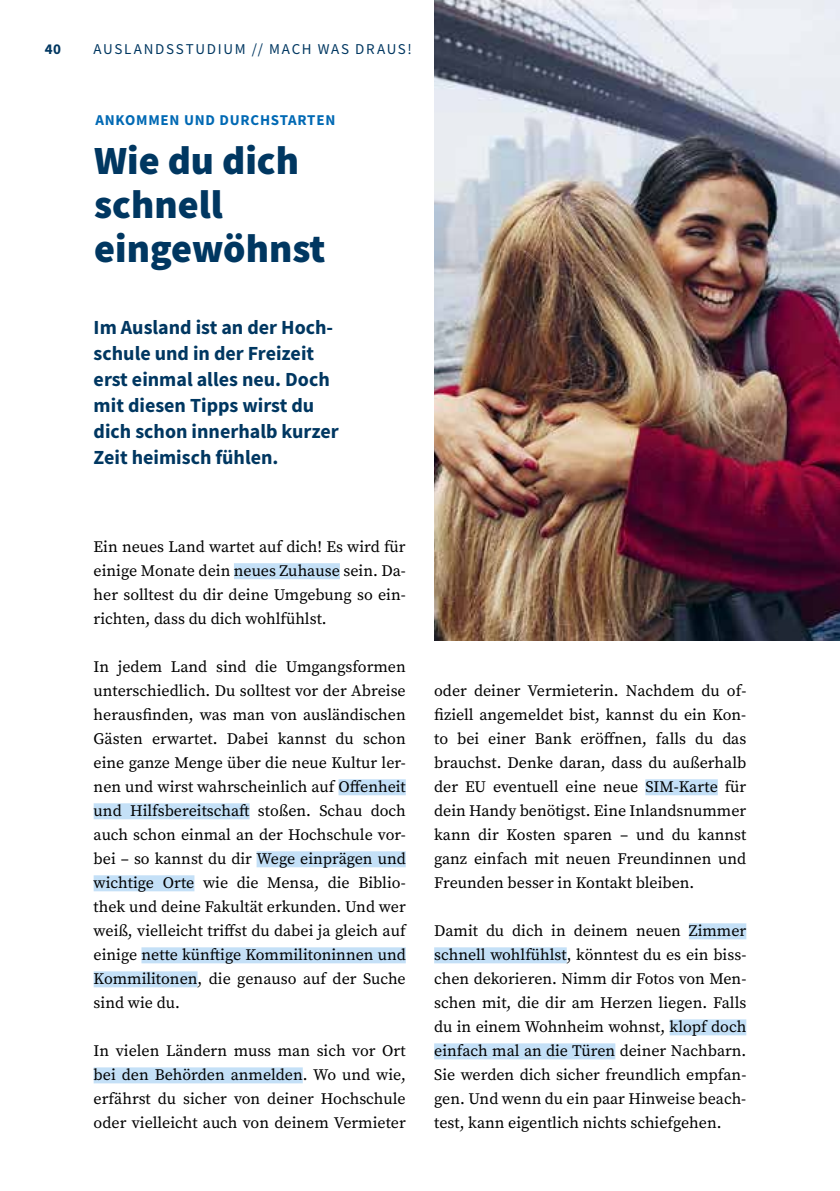
<style>
.page{position:relative;width:840px;height:1191px;background:#fff}
.page>*{position:absolute;margin:0;border:0;box-sizing:border-box;transform-origin:0 0}
.t1{font:900 40px/44px "Source Sans Pro";color:#003761}
.t2{font:700 20px/26px "Source Sans Pro";color:#003761}
.t3{font:16px/24px "Source Serif Pro";color:#000;text-align:justify}
.t4{font:15px "Source Sans Pro";letter-spacing:.11em;color:#003761}
.t5{font:700 15px "Source Sans Pro";letter-spacing:.05em;color:#0069b4}
.t6{font:700 15px "Source Sans Pro";color:#003761}
</style>
<div class="page">
<div style="left:234px;top:563px;width:106px;height:16px;background:#c4e0f7"></div>
<div style="left:338px;top:779px;width:67px;height:16px;background:#c4e0f7"></div>
<div style="left:94px;top:803px;width:155px;height:16px;background:#c4e0f7"></div>
<div style="left:256px;top:851px;width:149px;height:16px;background:#c4e0f7"></div>
<div style="left:94px;top:875px;width:100px;height:16px;background:#c4e0f7"></div>
<div style="left:141px;top:947px;width:264px;height:16px;background:#c4e0f7"></div>
<div style="left:94px;top:971px;width:103px;height:16px;background:#c4e0f7"></div>
<div style="left:94px;top:1067px;width:208px;height:16px;background:#c4e0f7"></div>
<div style="left:645px;top:779px;width:72px;height:16px;background:#c4e0f7"></div>
<div style="left:688px;top:923px;width:58px;height:16px;background:#c4e0f7"></div>
<div style="left:434px;top:947px;width:132px;height:16px;background:#c4e0f7"></div>
<div style="left:669px;top:1019px;width:77px;height:16px;background:#c4e0f7"></div>
<div style="left:434px;top:1043px;width:181px;height:16px;background:#c4e0f7"></div>
<img style="left:434px;top:0;width:405px;height:641px">
<p class="t6" style="left:45px;top:39px;width:18px">40</p>
<p class="t4" style="left:94px;top:40px;width:319px">AUSLANDSSTUDIUM // MACH WAS DRAUS!</p>
<h1 class="t5" style="left:95px;top:110px;width:241px">ANKOMMEN UND DURCHSTARTEN</h1>
<h2 class="t1" style="left:94px;top:138px;width:233px">Wie du dich schnell eingewöhnst</h2>
<p class="t2" style="left:94px;top:314px;width:246px">Im Ausland ist an der Hoch&shy;schule und in der Freizeit erst einmal alles neu. Doch mit diesen Tipps wirst du dich schon innerhalb kurzer<br>Zeit heimisch fühlen.</p>
<p class="t3" style="left:94px;top:535px;width:313px">Ein neues Land wartet auf dich! Es wird für einige Monate dein neues Zuhause sein. Da&shy;her solltest du dir deine Umgebung so ein&shy;richten, dass du dich wohlfühlst.</p>
<p class="t3" style="left:94px;top:655px;width:314px">In jedem Land sind die Umgangsformen unterschiedlich. Du solltest vor der Abreise herausfnden, was man von ausländischen Gästen erwartet. Dabei kannst du schon eine ganze Menge über die neue Kultur ler&shy;nen und wirst wahrscheinlich auf Ofenheit und Hilfsbereitschaf stoßen. Schau doch auch schon einmal an der Hochschule vor&shy;bei – so kannst du dir Wege einprägen und wichtige Orte wie die Mensa, die Biblio&shy;thek und deine Fakultät erkunden. Und wer weiß, vielleicht trifst du dabei ja gleich auf einige nette künfige Kommilitoninnen und Kommilitonen, die genauso auf der Suche sind wie du.</p>
<p class="t3" style="left:94px;top:1039px;width:313px">In vielen Ländern muss man sich vor Ort bei den Behörden anmelden. Wo und wie, erfährst du sicher von deiner Hochschule oder vielleicht auch von deinem Vermieter</p>
<p class="t3" style="left:434px;top:679px;width:313px">oder deiner Vermieterin. Nachdem du of&shy;fziell angemeldet bist, kannst du ein Kon&shy;to bei einer Bank eröfnen, falls du das brauchst. Denke daran, dass du außerhalb der EU eventuell eine neue SIM-Karte für dein Handy benötigst. Eine Inlandsnummer kann dir Kosten sparen – und du kannst ganz einfach mit neuen Freundinnen und Freunden besser in Kontakt bleiben.</p>
<p class="t3" style="left:434px;top:919px;width:313px">Damit du dich in deinem neuen Zimmer schnell wohlfühlst, könntest du es ein biss&shy;chen dekorieren. Nimm dir Fotos von Men&shy;schen mit, die dir am Herzen liegen. Falls du in einem Wohnheim wohnst, klopf doch einfach mal an die Türen deiner Nachbarn.<br>Sie werden dich sicher freundlich empfan&shy;gen. Und wenn du ein paar Hinweise beach&shy;test, kann eigentlich nichts schiefgehen.</p>
</div>
